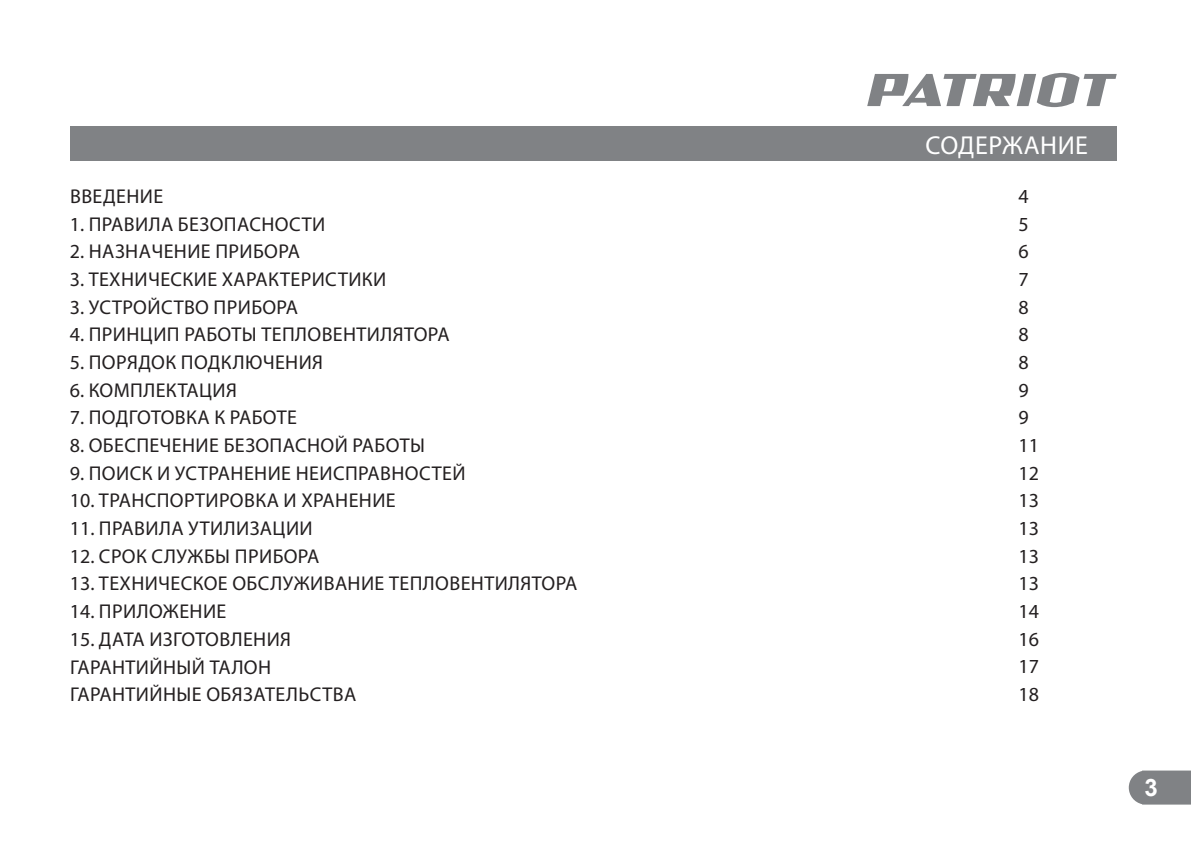
<style>
.page{position:relative;width:1191px;height:842px;background:#fff}
.page>*{position:absolute;margin:0;border:0;box-sizing:border-box;transform-origin:0 0}
.t1{font:26px "Myriad Pro";letter-spacing:.02em;color:#fff}
.t2{font:700 24px "Arial";color:#fff}
.t3{font:20px/27.6px "Myriad Pro";letter-spacing:.02em;color:#231f20}
.t4{font:20px/27.6px "Myriad Pro";color:#231f20}
</style>
<div class="page">
<svg style="left:1128px;top:770px;width:63px;height:34px;background:#8a8c8f"></svg>
<svg style="left:867px;top:73px;width:249px;height:34px"></svg>
<div style="left:70px;top:127px;width:1046px;height:34px;background:#808285"></div>
<p class="t3" style="left:70px;top:183px;width:95px">ВВЕДЕНИЕ</p>
<p class="t3" style="left:70px;top:211px;width:257px">1. ПРАВИЛА БЕЗОПАСНОСТИ</p>
<p class="t3" style="left:70px;top:239px;width:232px">2. НАЗНАЧЕНИЕ ПРИБОРА</p>
<p class="t3" style="left:70px;top:266px;width:318px">3. ТЕХНИЧЕСКИЕ ХАРАКТЕРИСТИКИ</p>
<p class="t3" style="left:70px;top:294px;width:230px">3. УСТРОЙСТВО ПРИБОРА</p>
<p class="t3" style="left:70px;top:322px;width:381px">4. ПРИНЦИП РАБОТЫ ТЕПЛОВЕНТИЛЯТОРА</p>
<p class="t3" style="left:70px;top:349px;width:255px">5. ПОРЯДОК ПОДКЛЮЧЕНИЯ</p>
<p class="t3" style="left:70px;top:377px;width:169px">6. КОМПЛЕКТАЦИЯ</p>
<p class="t3" style="left:70px;top:404px;width:229px">7. ПОДГОТОВКА К РАБОТЕ</p>
<p class="t3" style="left:70px;top:432px;width:356px">8. ОБЕСПЕЧЕНИЕ БЕЗОПАСНОЙ РАБОТЫ</p>
<p class="t3" style="left:70px;top:460px;width:397px">9. ПОИСК И УСТРАНЕНИЕ НЕИСПРАВНОСТЕЙ</p>
<p class="t3" style="left:70px;top:487px;width:327px">10. ТРАНСПОРТИРОВКА И ХРАНЕНИЕ</p>
<p class="t3" style="left:70px;top:515px;width:244px">11. ПРАВИЛА УТИЛИЗАЦИИ</p>
<p class="t3" style="left:70px;top:543px;width:251px">12. СРОК СЛУЖБЫ ПРИБОРА</p>
<p class="t3" style="left:70px;top:570px;width:509px">13. ТЕХНИЧЕСКОЕ ОБСЛУЖИВАНИЕ ТЕПЛОВЕНТИЛЯТОРА</p>
<p class="t3" style="left:70px;top:598px;width:158px">14. ПРИЛОЖЕНИЕ</p>
<p class="t3" style="left:70px;top:626px;width:288px">15. ДАТА ИЗГОТОВЛЕНИЯ<br>ГАРАНТИЙНЫЙ ТАЛОН<br>ГАРАНТИЙНЫЕ ОБЯЗАТЕЛЬСТВА</p>
<h1 class="t1" style="left:925px;top:132px;width:164px">СОДЕРЖАНИЕ</h1>
<p class="t4" style="left:1018px;top:183px;width:22px">4<br>5<br>6<br>7<br>8<br>8<br>8<br>9<br>9<br>11<br>12<br>13<br>13<br>13<br>13<br>14<br>16<br>17<br>18</p>
<p class="t2" style="left:1144px;top:774px;width:15px">3</p>
</div>
